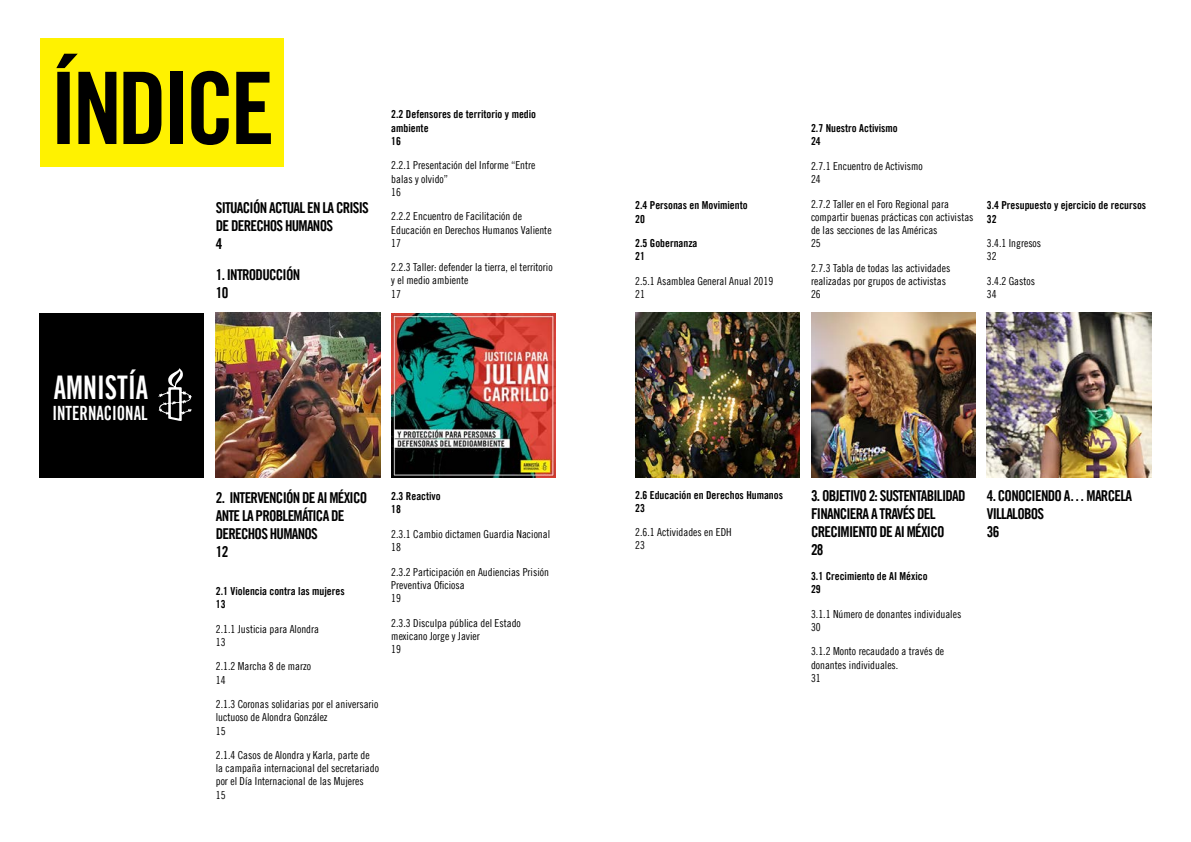
<style>
.page{position:relative;width:1191px;height:842px;background:#fff}
.page>*{position:absolute;margin:0;border:0;box-sizing:border-box;transform-origin:0 0}
.t1{font:100px "Amnesty Trade Gothic Bd Cn 20";letter-spacing:-.05em;color:#000}
.t2{font:32.6px "Trade Gothic LT Bold Cond Twenty";color:#fff;scale:.85 1}
.t3{font:19.7px "Trade Gothic LT Bold Cond Twenty";color:#fff;scale:.85 1}
.t4{font:15px/18px "Amnesty Trade Gothic Bd Cn 20";letter-spacing:-.05em;color:#000}
.t5{font:11px/13.2px "Amnesty Trade Gothic Cn 18";color:#000}
.t6{font:11px/13.2px "Amnesty Trade Gothic Bd Cn 20";color:#000}
</style>
<div class="page">
<img style="left:811px;top:313px;width:164px;height:164px">
<img style="left:986px;top:313px;width:165px;height:164px">
<img style="left:216px;top:313px;width:164px;height:164px">
<img style="left:635px;top:313px;width:164px;height:164px">
<div style="left:40px;top:38px;width:243px;height:129px;background:#fff200"></div>
<div style="left:40px;top:313px;width:164px;height:164px;background:#000"></div>
<svg style="left:158px;top:368px;width:34px;height:53px"></svg>
<img style="left:391px;top:313px;width:164px;height:164px">
<h1 class="t1" style="left:50px;top:48px;width:226px">ÍNDICE</h1>
<h3 class="t4" style="left:216px;top:198px;width:155px">SITUACIÓN ACTUAL EN LA CRISIS<br>DE DERECHOS HUMANOS<br>4</h3>
<h3 class="t4" style="left:216px;top:266px;width:86px">1. INTRODUCCIÓN<br>10</h3>
<p class="t6" style="left:391px;top:108px;width:146px">2.2 Defensores de territorio y medio ambiente<br>16</p>
<p class="t5" style="left:391px;top:159px;width:146px">2.2.1 Presentación del Informe “Entre balas y olvido”<br>16</p>
<p class="t5" style="left:391px;top:210px;width:162px">2.2.2 Encuentro de Facilitación de<br>Educación en Derechos Humanos Valiente<br>17</p>
<p class="t5" style="left:391px;top:261px;width:163px">2.2.3 Taller: defender la tierra, el territorio y el medio ambiente<br>17</p>
<h2 class="t2" style="left:54px;top:368px;width:112px">AMNISTÍA</h2>
<h3 class="t3" style="left:53px;top:401px;width:113px">INTERNACIONAL</h3>
<h3 class="t4" style="left:216px;top:489px;width:153px">2. INTERVENCIÓN DE AI MÉXICO<br>ANTE LA PROBLEMÁTICA DE<br>DERECHOS HUMANOS<br>12</h3>
<p class="t6" style="left:216px;top:584px;width:130px">2.1 Violencia contra las mujeres<br>13</p>
<p class="t5" style="left:216px;top:622px;width:105px">2.1.1 Justicia para Alondra<br>13</p>
<p class="t5" style="left:216px;top:660px;width:97px">2.1.2 Marcha 8 de marzo<br>14</p>
<p class="t5" style="left:216px;top:697px;width:164px">2.1.3 Coronas solidarias por el aniversario luctuoso de Alondra González<br>15</p>
<p class="t5" style="left:216px;top:748px;width:165px">2.1.4 Casos de Alondra y Karla, parte de la campaña internacional del secretariado por el Día Internacional de las Mujeres<br>15</p>
<p class="t6" style="left:391px;top:490px;width:51px">2.3 Reactivo<br>18</p>
<p class="t5" style="left:391px;top:527px;width:160px">2.3.1 Cambio dictamen Guardia Nacional<br>18</p>
<p class="t5" style="left:391px;top:565px;width:159px">2.3.2 Participación en Audiencias Prisión<br>Preventiva Oficiosa<br>19</p>
<p class="t5" style="left:391px;top:616px;width:131px">2.3.3 Disculpa pública del Estado mexicano Jorge y Javier<br>19</p>
<p class="t6" style="left:635px;top:199px;width:114px">2.4 Personas en Movimiento<br>20</p>
<p class="t6" style="left:635px;top:237px;width:64px">2.5 Gobernanza<br>21</p>
<p class="t5" style="left:635px;top:274px;width:140px">2.5.1 Asamblea General Anual 2019<br>21</p>
<p class="t6" style="left:811px;top:122px;width:88px">2.7 Nuestro Activismo<br>24</p>
<p class="t5" style="left:811px;top:159px;width:113px">2.7.1 Encuentro de Activismo<br>24</p>
<p class="t5" style="left:811px;top:197px;width:164px">2.7.2 Taller en el Foro Regional para compartir buenas prácticas con activistas de las secciones de las Américas<br>25</p>
<p class="t5" style="left:811px;top:261px;width:141px">2.7.3 Tabla de todas las actividades realizadas por grupos de activistas<br>26</p>
<p class="t6" style="left:986px;top:199px;width:161px">3.4 Presupuesto y ejercicio de recursos<br>32</p>
<p class="t5" style="left:986px;top:236px;width:56px">3.4.1 Ingresos<br>32</p>
<p class="t5" style="left:986px;top:274px;width:50px">3.4.2 Gastos<br>34</p>
<p class="t6" style="left:635px;top:488px;width:149px">2.6 Educación en Derechos Humanos<br>23</p>
<p class="t5" style="left:635px;top:526px;width:98px">2.6.1 Actividades en EDH<br>23</p>
<h3 class="t4" style="left:811px;top:487px;width:156px">3. OBJETIVO 2: SUSTENTABILIDAD<br>FINANCIERA A TRAVÉS DEL<br>CRECIMIENTO DE AI MÉXICO<br>28</h3>
<p class="t6" style="left:811px;top:569px;width:118px">3.1 Crecimiento de AI México<br>29</p>
<p class="t5" style="left:811px;top:607px;width:152px">3.1.1 Número de donantes individuales<br>30</p>
<p class="t5" style="left:811px;top:645px;width:135px">3.1.2 Monto recaudado a través de donantes individuales.<br>31</p>
<h3 class="t4" style="left:986px;top:487px;width:147px">4. CONOCIENDO A… MARCELA<br>VILLALOBOS<br>36</h3>
</div>
